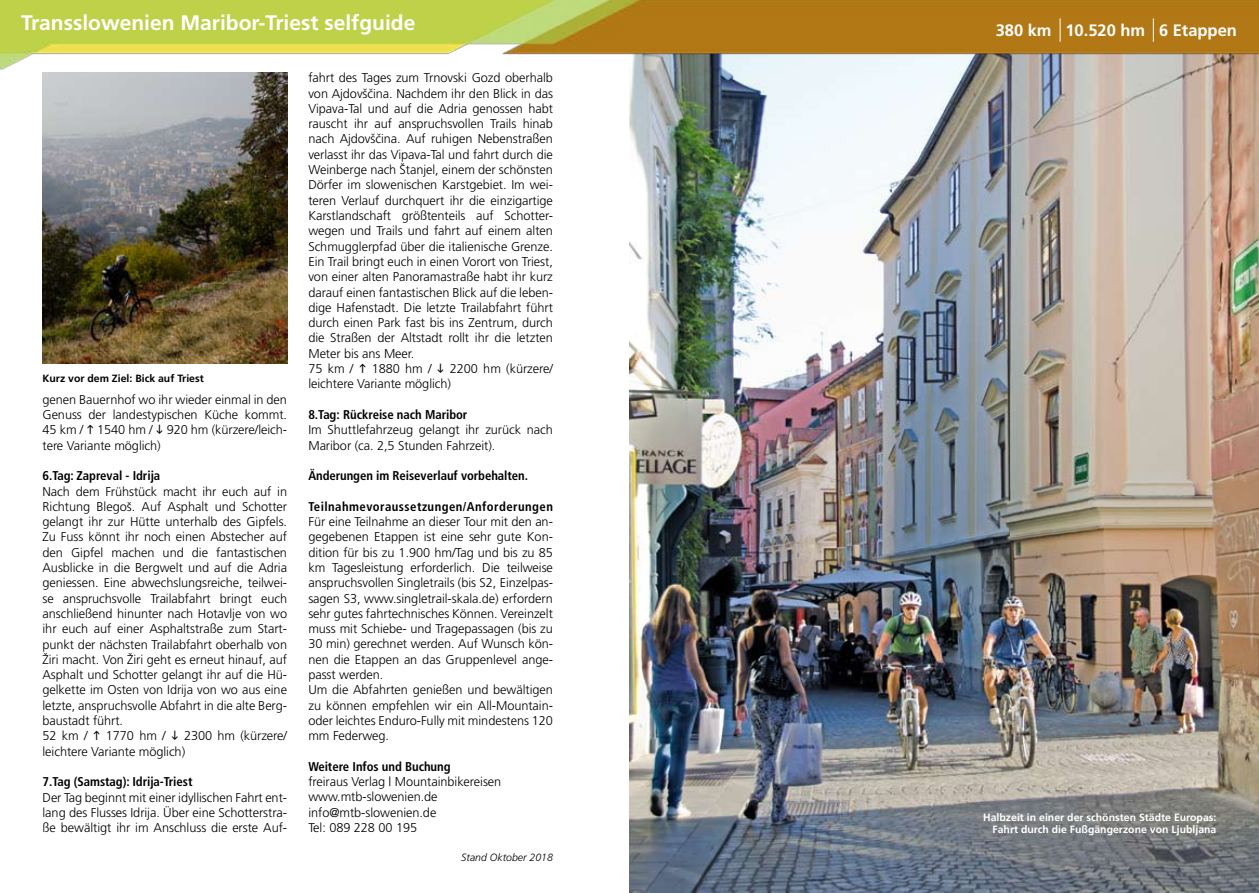
<style>
.page{position:relative;width:1259px;height:893px;background:#fff}
.page>*{position:absolute;margin:0;border:0;box-sizing:border-box;transform-origin:0 0}
.t1{font:700 21px "Frutiger";color:#fff}
.t2{font:700 16.5px "Frutiger";color:#fff}
.t3{font:300 12.75px/15.3px "Frutiger";letter-spacing:-.005em;color:#000}
.t4{font:700 condensed 12.75px "Frutiger";letter-spacing:-.005em;color:#000}
.t5{font:700 condensed 12.75px "Frutiger";letter-spacing:.035em;color:#000}
.t6{font:700 10.5px/12.6px "Frutiger";color:#fff;text-align:right}
.t7{font:700 10.5px "Frutiger";color:#000}
.t8{font:italic 300 10.5px "Frutiger";color:#000}
.s1{font-family:"Frutiger CE"}
</style>
<div class="page">
<img style="left:629px;top:80px;width:630px;height:813px">
<img style="left:43px;top:80px;width:244px;height:283px">
<img style="left:0;top:0;width:1259px;height:80px">
<svg style="left:1059px;top:18px;width:1px;height:24px"></svg>
<svg style="left:1153px;top:18px;width:1px;height:24px"></svg>
<h1 class="t1" style="left:21px;top:11px;width:396px">Transslowenien Maribor-Triest selfguide</h1>
<p class="t7" style="left:43px;top:372px;width:163px">Kurz vor dem Ziel: Bick auf Triest</p>
<p class="t3" style="left:43px;top:392px;width:246px;text-align:justify">genen Bauernhof wo ihr wieder einmal in den Genuss der landestypischen Küche kommt.<br>45 km / 1540 hm / 920 hm (kürzere/leich&shy;tere Variante möglich)</p>
<p class="t4" style="left:43px;top:468px;width:119px">6.Tag: Zapreval - Idrija</p>
<p class="t3" style="left:43px;top:483px;width:246px">Nach dem Frühstück macht ihr euch auf in Richtung Blegoš. Auf Asphalt und Schotter gelangt ihr zur Hütte unterhalb des Gipfels.<br>Zu Fuss könnt ihr noch einen Abstecher auf den Gipfel machen und die fantastischen Ausblicke in die Bergwelt und auf die Adria geniessen. Eine abwechslungsreiche, teilwei&shy;se anspruchsvolle Trailabfahrt bringt euch anschließend hinunter nach Hotavlje von wo ihr euch auf einer Asphaltstraße zum Start&shy;punkt der nächsten Trailabfahrt oberhalb von Žiri macht. Von Žiri geht es erneut hinauf, auf Asphalt und Schotter gelangt ihr auf die Hü&shy;gelkette im Osten von Idrija von wo aus eine letzte, anspruchsvolle Abfahrt in die alte Berg&shy;baustadt führt.<br>52 km /</p>
<p class="t3" style="left:43px;top:728px;width:246px;text-indent:141px">2300 hm (kürzere/ leichtere Variante möglich)</p>
<p class="t4" style="left:43px;top:774px;width:151px">7.Tag (Samstag): Idrija-Triest</p>
<p class="t3" style="left:43px;top:789px;width:246px;text-align:justify">Der Tag beginnt mit einer idyllischen Fahrt ent&shy;lang des Flusses Idrija. Über eine Schotterstra&shy;ße bewältigt ihr im Anschluss die erste Auf-</p>
<p class="t3" style="left:106px;top:728px;width:61px">1770 hm /</p>
<p class="t3" style="left:308px;top:70px;width:246px">fahrt des Tages zum Trnovski Gozd oberhalb von <span class="s1">Ajdovščina</span>. Nachdem ihr den Blick in das Vipava-Tal und auf die Adria genossen habt rauscht ihr auf anspruchsvollen Trails hinab nach <span class="s1">Ajdovščina</span>. Auf ruhigen Nebenstraßen verlasst ihr das Vipava-Tal und fahrt durch die Weinberge nach Štanjel, einem der schönsten Dörfer im slowenischen Karstgebiet. Im wei&shy;teren Verlauf durchquert ihr die einzigartige Karstlandschaft größtenteils auf Schotter&shy;wegen und Trails und fahrt auf einem alten Schmugglerpfad über die italienische Grenze.<br>Ein Trail bringt euch in einen Vorort von Triest, von einer alten Panoramastraße habt ihr kurz darauf einen fantastischen Blick auf die leben&shy;dige Hafenstadt. Die letzte Trailabfahrt führt durch einen Park fast bis ins Zentrum, durch die Straßen der Altstadt rollt ihr die letzten Meter bis ans Meer.<br>75 km /</p>
<p class="t3" style="left:308px;top:361px;width:246px;text-indent:141px">2200 hm (kürzere/ leichtere Variante möglich)</p>
<p class="t4" style="left:308px;top:407px;width:160px">8.Tag: Rückreise nach Maribor</p>
<p class="t3" style="left:308px;top:422px;width:246px">Im Shuttlefahrzeug gelangt ihr zurück nach<br>Maribor (ca. 2,5 Stunden Fahrzeit).</p>
<p class="t4" style="left:308px;top:468px;width:221px">Änderungen im Reiseverlauf vorbehalten.</p>
<p class="t5" style="left:308px;top:499px;width:246px">Teilnahmevoraussetzungen/Anforderungen</p>
<p class="t3" style="left:308px;top:514px;width:246px">Für eine Teilnahme an dieser Tour mit den an&shy;gegebenen Etappen ist eine sehr gute Kon&shy;dition für bis zu 1.900 hm/Tag und bis zu 85 km Tagesleistung erforderlich. Die teilweise anspruchsvollen Singletrails (bis S2, Einzelpas&shy;sagen S3, www.singletrail-skala.de) erfordern sehr gutes fahrtechnisches Können. Vereinzelt muss mit Schiebe- und Tragepassagen (bis zu 30 min) gerechnet werden. Auf Wunsch kön&shy;nen die Etappen an das Gruppenlevel ange&shy;passt werden.<br>Um die Abfahrten genießen und bewältigen zu können empfehlen wir ein All-Mountain&shy;oder leichtes Enduro-Fully mit mindestens 120 mm Federweg.</p>
<p class="t4" style="left:308px;top:759px;width:144px">Weitere Infos und Buchung</p>
<p class="t3" style="left:308px;top:774px;width:194px">freiraus Verlag | Mountainbikereisen www.mtb-slowenien.de info@mtb-slowenien.de<br>Tel: 089 228 00 195</p>
<p class="t3" style="left:372px;top:361px;width:61px">1880 hm /</p>
<p class="t8" style="left:461px;top:852px;width:93px">Stand Oktober 2018</p>
<p class="t2" style="left:995px;top:20px;width:243px">380 km 10.520 hm 6 Etappen</p>
<p class="t6" style="left:983px;top:811px;width:235px">Halbzeit in einer der schönsten Städte Europas:<br>Fahrt durch die Fußgängerzone von Ljubljana</p>
</div>
